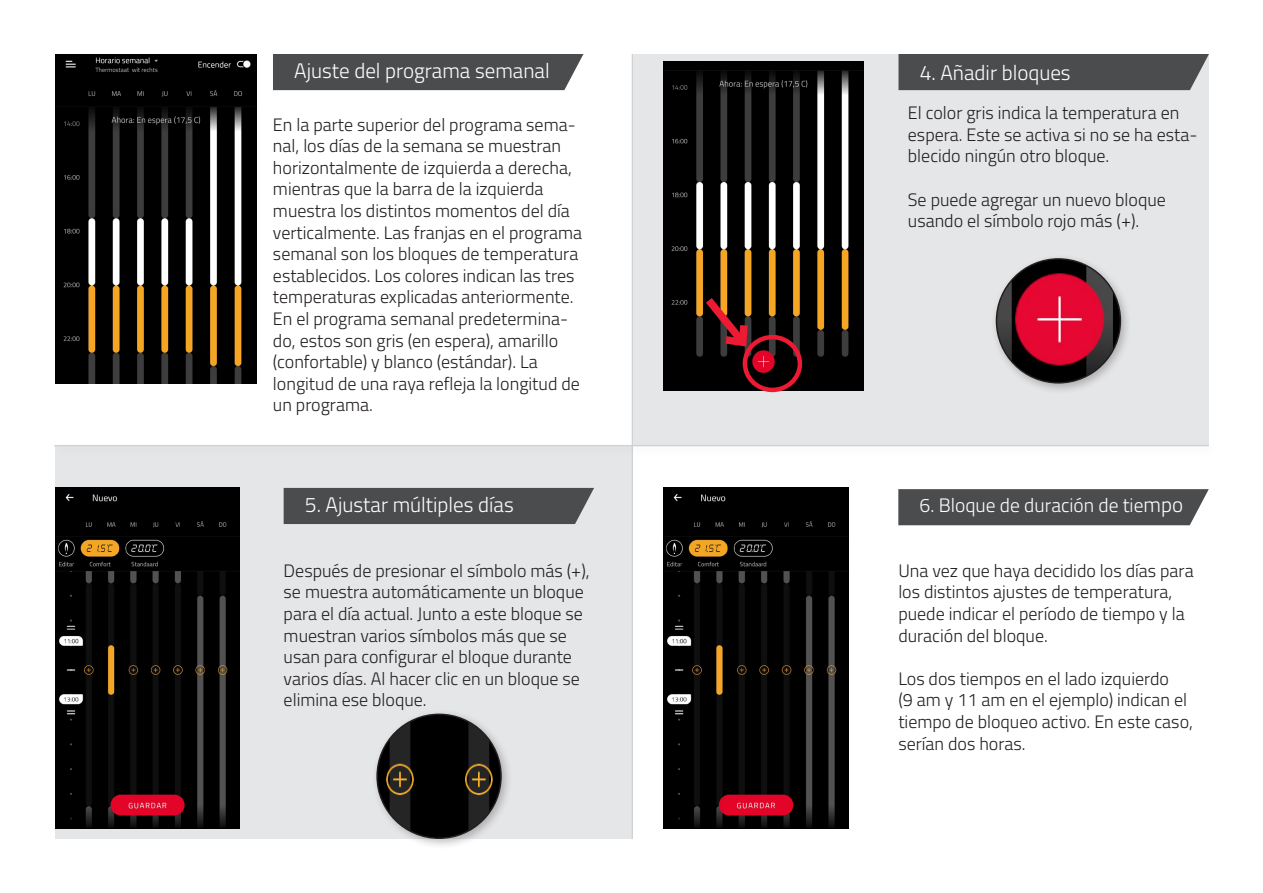
<style>
.page{position:relative;width:1263px;height:893px;background:#fff}
.page>*{position:absolute;margin:0;border:0;box-sizing:border-box;transform-origin:0 0}
.t1{font:300 21px "Titillium Web";color:#fff}
.t2{font:300 19.5px "Titillium Web";color:#fff}
.t3{font:300 18px/21.6px "Titillium Web";color:#231f20}
.s1{font-size:21px}
</style>
<div class="page">
<div style="left:55px;top:445px;width:578px;height:394px;background:#e5e6e8"></div>
<div style="left:632px;top:54px;width:577px;height:391px;background:#e5e6e8"></div>
<div style="left:898px;top:54px;width:311px;height:36px;background:#4b4c4d"></div>
<div style="left:273px;top:54px;width:310px;height:36px;background:#4b4c4d"></div>
<hr style="left:632px;top:54px;width:1px;height:785px;background:#caccce">
<div style="left:50px;top:440px;width:1169px;height:17px;background:#231f20;opacity:.19"></div>
<hr style="left:54px;top:445px;width:1155px;height:1px;background:#caccce">
<div style="left:990px;top:253px;width:142px;height:141px;background:#231f20;opacity:.28"></div>
<img style="left:996px;top:259px;width:124px;height:124px;border-radius:62px">
<div style="left:371px;top:708px;width:142px;height:142px;background:#231f20;opacity:.28"></div>
<img style="left:377px;top:714px;width:124px;height:124px;border-radius:62px">
<div style="left:284px;top:488px;width:310px;height:36px;background:#4b4c4d"></div>
<div style="left:898px;top:489px;width:311px;height:36px;background:#4b4c4d"></div>
<img style="left:55px;top:54px;width:201px;height:330px">
<img style="left:663px;top:61px;width:201px;height:329px">
<svg style="left:698px;top:290px;width:107px;height:103px;background:#401914"></svg>
<img style="left:55px;top:488px;width:185px;height:340px">
<img style="left:663px;top:488px;width:185px;height:340px">
<p class="t1" style="left:294px;top:55px;width:257px">Ajuste del programa semanal</p>
<p class="t1" style="left:920px;top:57px;width:152px">4. Añadir bloques</p>
<p class="t3" style="left:273px;top:113px;width:311px">En la parte superior del programa sema&shy;nal, los días de la semana se muestran horizontalmente de izquierda a derecha, mientras que la barra de la izquierda muestra los distintos momentos del día verticalmente. Las franjas en el programa semanal son los bloques de temperatura establecidos. Los colores indican las tres temperaturas explicadas anteriormente.<br>En el programa semanal predetermina&shy;do, estos son gris (en espera), amarillo (confortable) y blanco (estándar). La longitud de una raya refleja la longitud de un programa.</p>
<p class="t3" style="left:908px;top:101px;width:291px">El color gris indica la temperatura en espera. Este se activa si no se ha esta&shy;blecido ningún otro bloque.</p>
<p class="t3" style="left:908px;top:188px;width:260px">Se puede agregar un nuevo bloque usando el símbolo rojo más (+).</p>
<p class="t1" style="left:305px;top:489px;width:210px">5. Ajustar múltiples días</p>
<p class="t2" style="left:919px;top:491px;width:265px">6. Bloque de duración de tie<span class="s1">mpo</span></p>
<p class="t3" style="left:284px;top:559px;width:308px">Después de presionar el símbolo más (+), se muestra automáticamente un bloque para el día actual. Junto a este bloque se muestran varios símbolos más que se usan para configurar el bloque durante varios días. Al hacer clic en un bloque se elimina ese bloque.</p>
<p class="t3" style="left:898px;top:559px;width:297px">Una vez que haya decidido los días para los distintos ajustes de temperatura, puede indicar el período de tiempo y la duración del bloque.</p>
<p class="t3" style="left:898px;top:667px;width:296px">Los dos tiempos en el lado izquierdo<br>(9 am y 11 am en el ejemplo) indican el tiempo de bloqueo activo. En este caso, serían dos horas.</p>
</div>
